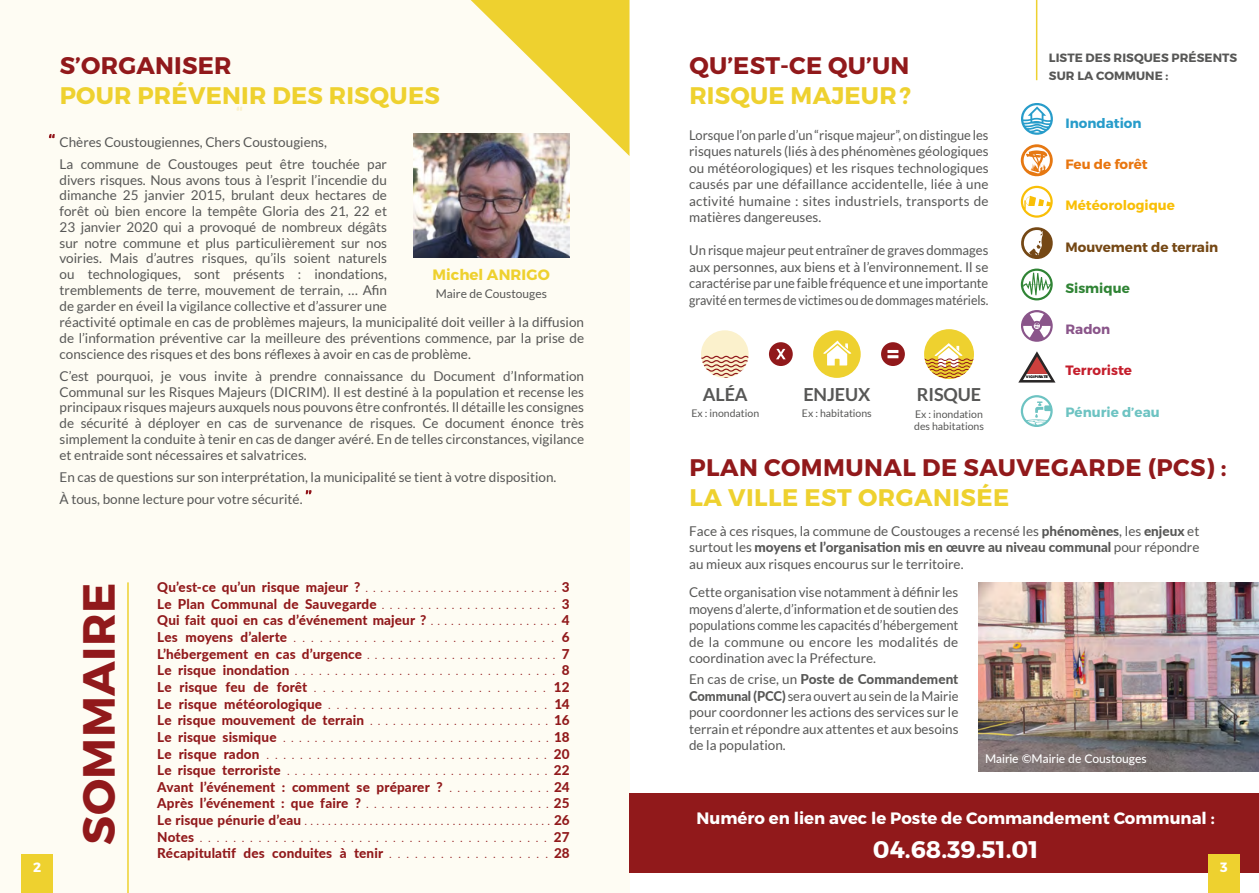
<style>
.page{position:relative;width:1259px;height:893px;background:#fff}
.page>*{position:absolute;margin:0;border:0;box-sizing:border-box;transform-origin:0 0}
.t1{font:700 45px "Montserrat";letter-spacing:.01em;color:#91191b}
.t2{font:700 24px "Montserrat";letter-spacing:.02em;color:#91191b}
.t3{font:700 24px "Montserrat";letter-spacing:.01em;color:#eed12f}
.t4{font:700 24px "Montserrat";color:#fff}
.t5{font:700 18px "Lato";letter-spacing:-.005em;color:#575756}
.t6{font:700 16.5px "Montserrat";color:#fff}
.t7{font:700 15px "Montserrat";letter-spacing:.005em;color:#eed12f}
.t8{font:13.5px/16.5px "Lato";color:#575756;text-align:justify}
.t9{font:300 13.5px/16.6px "Lato";color:#91191b;text-align:justify}
.t10{font:13.5px/16.5px "Lato";color:#575756;text-align:justify;scale:.95 1}
.t11{font:700 13.5px "Montserrat";color:#754815}
.t12{font:700 13.5px "Montserrat";color:#f9bf07}
.t13{font:700 13.5px "Montserrat";color:#6dc3c2}
.t14{font:700 13.5px "Montserrat";color:#279cca}
.t15{font:700 13.5px "Montserrat";color:#e87610}
.t16{font:700 13.5px "Montserrat";color:#c51e2c}
.t17{font:700 13.5px "Montserrat";color:#308435}
.t18{font:700 13.5px "Montserrat";color:#8a558a}
.t19{font:700 13.5px "Montserrat";color:#fff}
.t20{font:700 12px/18px "Montserrat";letter-spacing:.005em;color:#575756}
.t21{font:500 12px "Lato";color:#fff}
.t22{font:12px "Lato";color:#575756}
.t23{font:10.5px/12px "Lato";color:#575756}
.t24{font:900 3.6px "Arial";color:#000}
.s1{font-weight:800}
</style>
<div class="page">
<div style="left:0;top:0;width:629px;height:893px;background:#fefbef"></div>
<img style="left:978px;top:582px;width:281px;height:189px">
<img style="left:414px;top:134px;width:156px;height:124px">
<svg style="left:471px;top:0;width:158px;height:156px"></svg>
<hr style="left:1036px;top:0;width:1px;height:80px;background:#eed12f">
<div style="left:629px;top:793px;width:630px;height:80px;background:#91191b"></div>
<hr style="left:127px;top:582px;width:2px;height:311px;background:#eed12f">
<div style="left:813px;top:330px;width:47px;height:48px;background:#eed12f;border-radius:50%"></div>
<svg style="left:823px;top:341px;width:28px;height:24px"></svg>
<div style="left:769px;top:342px;width:24px;height:24px;background:#91191b;border-radius:50%"></div>
<svg style="left:776px;top:349px;width:9px;height:10px"></svg>
<div style="left:924px;top:329px;width:50px;height:50px;background:#eed12f;border-radius:50%"></div>
<svg style="left:924px;top:343px;width:50px;height:35px"></svg>
<div style="left:701px;top:330px;width:47px;height:48px;background:#fbf1cc;border-radius:50%"></div>
<svg style="left:701px;top:356px;width:47px;height:22px"></svg>
<div style="left:881px;top:342px;width:24px;height:24px;background:#91191b;border-radius:50%"></div>
<svg style="left:887px;top:350px;width:11px;height:8px"></svg>
<svg style="left:236px;top:107px;width:6px;height:4px"></svg>
<svg style="left:49px;top:134px;width:6px;height:4px"></svg>
<svg style="left:306px;top:490px;width:5px;height:4px"></svg>
<svg style="left:1020px;top:186px;width:32px;height:32px"></svg>
<svg style="left:1021px;top:103px;width:32px;height:32px"></svg>
<svg style="left:1020px;top:144px;width:32px;height:32px"></svg>
<svg style="left:1021px;top:227px;width:31px;height:32px"></svg>
<svg style="left:1020px;top:269px;width:32px;height:31px"></svg>
<svg style="left:1021px;top:310px;width:31px;height:32px"></svg>
<svg style="left:1018px;top:351px;width:37px;height:32px"></svg>
<svg style="left:1020px;top:395px;width:32px;height:32px"></svg>
<div style="left:21px;top:854px;width:32px;height:39px;background:#eed12f"></div>
<div style="left:1208px;top:854px;width:31px;height:39px;background:#eed12f"></div>
<h2 class="t2" style="left:60px;top:51px;width:173px">S’ORGANISER</h2>
<h2 class="t3" style="left:60px;top:81px;width:382px">POUR PRÉVENIR DES RISQUES</h2>
<p class="t8" style="left:60px;top:131px;width:329px;line-height:22.2px">Chères Coustougiennes, Chers Coustougiens,<br>La commune de Coustouges peut être touchée par</p>
<p class="t8" style="left:60px;top:172px;width:526px;line-height:15.9px;text-align:left">divers risques. Nous avons tous à l’esprit l’incendie du<br>dimanche 25 janvier 2015, brulant deux hectares de<br>forêt où bien encore la tempête Gloria des 21, 22 et<br>23 janvier 2020 qui a provoqué de nombreux dégâts<br>sur notre commune et plus particulièrement sur nos<br>voiries. Mais d’autres risques, qu’ils soient naturels<br>ou technologiques, sont présents : inondations,<br>tremblements de terre, mouvement de terrain, … Afin<br>de garder en éveil la vigilance collective et d’assurer une<br>réactivité optimale en cas de problèmes majeurs, la municipalité doit veiller à la diffusion de l’information préventive car la meilleure des préventions commence, par la prise de conscience des risques et des bons réflexes à avoir en cas de problème.</p>
<p class="t8" style="left:60px;top:368px;width:526px;line-height:15.8px">C’est pourquoi, je vous invite à prendre connaissance du Document d’Information Communal sur les Risques Majeurs (DICRIM). Il est destiné à la population et recense les principaux risques majeurs auxquels nous pouvons être confrontés. Il détaille les consignes de sécurité à déployer en cas de survenance de risques. Ce document énonce très simplement la conduite à tenir en cas de danger avéré. En de telles circonstances, vigilance et entraide sont nécessaires et salvatrices.</p>
<p class="t8" style="left:60px;top:466px;width:498px;line-height:22.2px">En cas de questions sur son interprétation, la municipalité se tient à votre disposition.<br>À tous, bonne lecture pour votre sécurité.</p>
<p class="t7" style="left:432px;top:265px;width:119px">Michel ANRIGO</p>
<p class="t22" style="left:436px;top:287px;width:113px">Maire de Coustouges</p>
<h2 class="t2" style="left:689px;top:51px;width:221px">QU’EST-CE QU’UN</h2>
<h2 class="t3" style="left:689px;top:81px;width:223px">RISQUE MAJEUR?</h2>
<p class="t10" style="left:689px;top:126px;width:317px">Lorsque l’on parle d’un “risque majeur”, on distingue les risques naturels (liés à des phénomènes géologiques ou météorologiques) et les risques technologiques causés par une défaillance accidentelle, liée à une activité humaine : sites industriels, transports de matières dangereuses.</p>
<p class="t8" style="left:689px;top:242px;width:301px">Un risque majeur peut entraîner de graves dommages aux personnes, aux biens et à l’environnement. Il se caractérise par une faible fréquence et une importante gravité en termes de victimes ou de dommages matériels.</p>
<h3 class="t5" style="left:703px;top:384px;width:46px">ALÉA</h3>
<p class="t23" style="left:691px;top:407px;width:69px">Ex : inondation</p>
<h3 class="t5" style="left:803px;top:384px;width:68px">ENJEUX</h3>
<p class="t23" style="left:802px;top:407px;width:71px">Ex : habitations</p>
<h3 class="t5" style="left:917px;top:384px;width:66px">RISQUE</h3>
<p class="t23" style="left:914px;top:408px;width:71px">Ex : inondation des habitations</p>
<p class="t20" style="left:1049px;top:49px;width:190px">LISTE DES RISQUES PRÉSENTS<br>SUR LA COMMUNE :</p>
<p class="t24" style="left:1026px;top:375px;width:24px">VIGIPIRATE</p>
<p class="t14" style="left:1065px;top:115px;width:78px">Inondation</p>
<p class="t15" style="left:1065px;top:156px;width:84px">Feu de forêt</p>
<p class="t12" style="left:1065px;top:197px;width:111px">Météorologique</p>
<p class="t11" style="left:1065px;top:238px;width:154px">Mouvement de terrain</p>
<p class="t17" style="left:1065px;top:280px;width:66px">Sismique</p>
<p class="t18" style="left:1065px;top:321px;width:46px">Radon</p>
<p class="t16" style="left:1065px;top:362px;width:68px">Terroriste</p>
<p class="t13" style="left:1065px;top:403px;width:96px">Pénurie d’eau</p>
<h2 class="t2" style="left:689px;top:453px;width:538px">PLAN COMMUNAL DE SAUVEGARDE (PCS) :</h2>
<h2 class="t3" style="left:689px;top:483px;width:321px">LA VILLE EST ORGANISÉE</h2>
<p class="t8" style="left:689px;top:522px;width:512px">Face à ces risques, la commune de Coustouges a recensé les <span class="s1">phénomènes</span>, les <span class="s1">enjeux</span> et surtout les <span class="s1">moyens et l’organisation mis en œuvre au niveau communal</span> pour répondre au mieux aux risques encourus sur le territoire.</p>
<p class="t9" style="left:157px;top:579px;width:414px"><span class="s1">Qu’est-ce qu’un risque majeur ?</span> . . . . . . . . . . . . . . . . . . . . . . . . . . <span class="s1">3<br>Le Plan Communal de Sauvegarde</span> . . . . . . . . . . . . . . . . . . . . . . . <span class="s1">3<br>Qui fait quoi en cas d’événement majeur ?</span> . . . . . . . . . . . . . . . . . . . <span class="s1">4<br>Les moyens d’alerte</span> . . . . . . . . . . . . . . . . . . . . . . . . . . . . . . <span class="s1">6<br>L’hébergement en cas d’urgence</span> . . . . . . . . . . . . . . . . . . . . . . . . . <span class="s1">7<br>Le risque inondation</span> . . . . . . . . . . . . . . . . . . . . . . . . . . . . . . . . . <span class="s1">8<br>Le risque feu de forêt</span> . . . . . . . . . . . . . . . . . . . . . . . . . . <span class="s1">12<br>Le risque météorologique</span> . . . . . . . . . . . . . . . . . . . . . . . . . . <span class="s1">14<br>Le risque mouvement de terrain</span> . . . . . . . . . . . . . . . . . . . . . . . . <span class="s1">16<br>Le risque sismique</span> . . . . . . . . . . . . . . . . . . . . . . . . . . . . . . . . . . <span class="s1">18<br>Le risque radon</span> . . . . . . . . . . . . . . . . . . . . . . . . . . . . . . . . . . <span class="s1">20<br>Le risque terroriste</span> . . . . . . . . . . . . . . . . . . . . . . . . . . . . . . . . . . <span class="s1">22<br>Avant l’événement : comment se préparer ?</span> . . . . . . . . . . . . . <span class="s1">24<br>Après l’événement : que faire ?</span> . . . . . . . . . . . . . . . . . . . . . . . . <span class="s1">25<br>Le risque pénurie d’eau</span> . . . . . . . . . . . . . . . . . . . . . . . . . . . . . . . . . . . . . . . . . . <span class="s1">26<br>Notes</span> . . . . . . . . . . . . . . . . . . . . . . . . . . . . . . . . . . . . . . . . . . <span class="s1">27<br>Récapitulatif des conduites à tenir</span> . . . . . . . . . . . . . . . . . . . <span class="s1">28</span></p>
<h1 class="t1" style="left:71px;top:844px;width:263px;rotate:-90deg">SOMMAIRE</h1>
<p class="t8" style="left:689px;top:584px;width:271px">Cette organisation vise notamment à définir les moyens d’alerte, d’information et de soutien des populations comme les capacités d’hébergement de la commune ou encore les modalités de coordination avec la Préfecture.</p>
<p class="t8" style="left:689px;top:671px;width:271px">En cas de crise, un <span class="s1">Poste de Commandement Communal (PCC)</span> sera ouvert au sein de la Mairie pour coordonner les actions des services sur le terrain et répondre aux attentes et aux besoins de la population.</p>
<p class="t21" style="left:985px;top:749px;width:163px">Mairie ©Mairie de Coustouges</p>
<p class="t6" style="left:696px;top:808px;width:519px">Numéro en lien avec le Poste de Commandement Communal :</p>
<h2 class="t4" style="left:873px;top:834px;width:167px">04.68.39.51.01</h2>
<p class="t19" style="left:33px;top:859px;width:10px">2</p>
<p class="t19" style="left:1220px;top:859px;width:9px">3</p>
</div>
